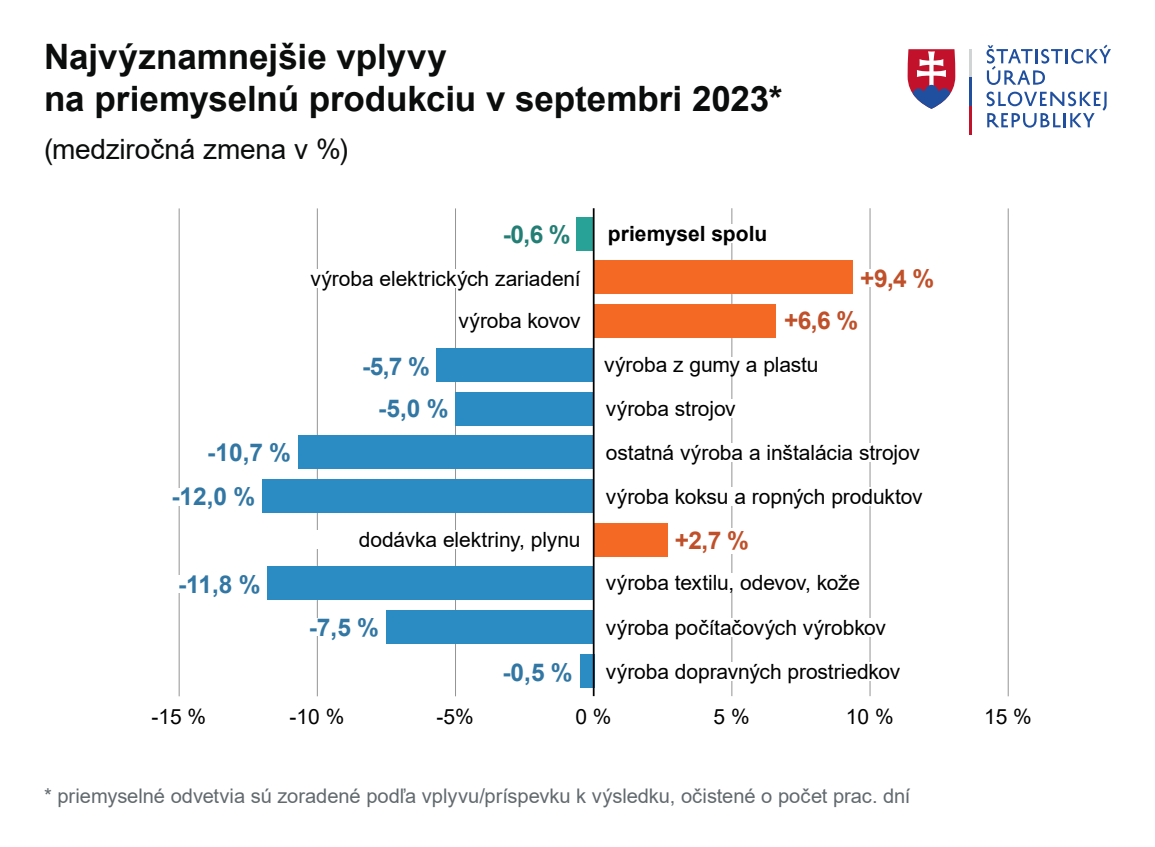
<style>
.page{position:relative;width:1155px;height:847px;background:#fff}
.page>*{position:absolute;margin:0;border:0;box-sizing:border-box;transform-origin:0 0}
.t1{font:700 35px/42px "Arial";color:#0b0c0c}
.t2{font:28px "Arial";letter-spacing:-.005em;color:#0b0c0c}
.t3{font:700 24.5px/42.4px "Arial";color:#3277a4}
.t4{font:700 24.5px "Arial";color:#c05029}
.t5{font:700 24.5px "Arial";color:#237f75}
.t6{font:21px "Arial";letter-spacing:-.005em;color:#000}
.t7{font:700 21px "Arial";color:#000}
.t8{font:20.12px "Arial";letter-spacing:-.005em;color:#626a6e}
</style>
<div class="page">
<hr style="left:870px;top:208px;width:1px;height:488px;background:#949494">
<hr style="left:455px;top:208px;width:1px;height:488px;background:#949494">
<hr style="left:317px;top:208px;width:1px;height:488px;background:#949494">
<hr style="left:1008px;top:208px;width:1px;height:488px;background:#949494">
<hr style="left:732px;top:208px;width:1px;height:488px;background:#949494">
<hr style="left:179px;top:208px;width:1px;height:488px;background:#949494">
<hr style="left:1065px;top:49px;width:3px;height:14px;background:#1f4f9e">
<svg style="left:1071px;top:45px;width:40px;height:19px"></svg>
<svg style="left:987px;top:45px;width:76px;height:40px"></svg>
<svg style="left:987px;top:92px;width:120px;height:36px"></svg>
<svg style="left:908px;top:49px;width:47px;height:60px"></svg>
<hr style="left:970px;top:49px;width:2px;height:29px;background:#d1d4d4">
<hr style="left:970px;top:78px;width:2px;height:28px;background:#1f4f9e">
<hr style="left:970px;top:106px;width:2px;height:28px;background:#c2122b">
<div style="left:604px;top:487px;width:320px;height:19px;background:#fff"></div>
<div style="left:593px;top:523px;width:75px;height:33px;background:#f46a25"></div>
<div style="left:604px;top:662px;width:298px;height:18px;background:#fff"></div>
<div style="left:437px;top:348px;width:157px;height:33px;background:#2b8cc4"></div>
<div style="left:309px;top:530px;width:273px;height:19px;background:#fff"></div>
<div style="left:267px;top:567px;width:327px;height:33px;background:#2b8cc4"></div>
<div style="left:604px;top:357px;width:215px;height:15px;background:#fff"></div>
<div style="left:675px;top:528px;width:90px;height:25px;background:#fff"></div>
<div style="left:455px;top:392px;width:138px;height:33px;background:#2b8cc4"></div>
<div style="left:604px;top:618px;width:313px;height:18px;background:#fff"></div>
<div style="left:594px;top:261px;width:259px;height:33px;background:#f46a25"></div>
<div style="left:604px;top:573px;width:258px;height:19px;background:#fff"></div>
<div style="left:577px;top:217px;width:16px;height:33px;background:#28a197"></div>
<div style="left:604px;top:399px;width:134px;height:19px;background:#fff"></div>
<div style="left:860px;top:269px;width:91px;height:18px;background:#fff"></div>
<div style="left:606px;top:224px;width:163px;height:19px;background:#fff"></div>
<div style="left:594px;top:305px;width:182px;height:33px;background:#f46a25"></div>
<div style="left:298px;top:436px;width:295px;height:33px;background:#2b8cc4"></div>
<div style="left:262px;top:480px;width:331px;height:33px;background:#2b8cc4"></div>
<div style="left:170px;top:488px;width:90px;height:17px;background:#fff"></div>
<div style="left:386px;top:610px;width:208px;height:34px;background:#2b8cc4"></div>
<div style="left:580px;top:654px;width:15px;height:34px;background:#2b8cc4"></div>
<div style="left:175px;top:575px;width:91px;height:18px;background:#fff"></div>
<div style="left:294px;top:618px;width:90px;height:18px;background:#fff"></div>
<hr style="left:593px;top:208px;width:2px;height:488px;background:#000">
<h1 class="t1" style="left:44px;top:36px;width:740px">Najvýznamnejšie vplyvy<br>na priemyselnú produkciu v septembri 2023*</h1>
<h2 class="t2" style="left:44px;top:130px;width:305px">(medziročná zmena v %)</h2>
<p class="t5" style="left:503px;top:217px;width:69px">-0,6 %</p>
<p class="t6" style="left:311px;top:264px;width:271px">výroba elektrických zariadení</p>
<p class="t7" style="left:608px;top:219px;width:161px">priemysel spolu</p>
<p class="t4" style="left:860px;top:261px;width:75px">+9,4 %</p>
<p class="t3" style="left:171px;top:431px;width:121px;line-height:43.9px;text-indent:36px">-10,7 % -12,0 %</p>
<p class="t3" style="left:178px;top:564px;width:84px">-11,8 %</p>
<p class="t3" style="left:378px;top:346px;width:72px;text-indent:-16px">-5,7 % -5,0 %</p>
<p class="t6" style="left:459px;top:306px;width:123px">výroba kovov</p>
<p class="t4" style="left:784px;top:303px;width:75px">+6,6 %</p>
<p class="t6" style="left:604px;top:351px;width:216px">výroba z gumy a plastu</p>
<p class="t6" style="left:606px;top:394px;width:131px">výroba strojov</p>
<p class="t6" style="left:606px;top:438px;width:315px">ostatná výroba a inštalácia strojov</p>
<p class="t6" style="left:606px;top:482px;width:318px">výroba koksu a ropných produktov</p>
<p class="t6" style="left:359px;top:525px;width:223px">dodávka elektriny, plynu</p>
<p class="t4" style="left:675px;top:524px;width:75px">+2,7 %</p>
<p class="t6" style="left:606px;top:569px;width:256px">výroba textilu, odevov, kože</p>
<p class="t3" style="left:309px;top:606px;width:72px">-7,5 %</p>
<p class="t6" style="left:606px;top:613px;width:282px">výroba počítačových výrobkov</p>
<p class="t3" style="left:502px;top:651px;width:72px">-0,5 %</p>
<p class="t6" style="left:606px;top:657px;width:296px">výroba dopravných prostriedkov</p>
<p class="t6" style="left:151px;top:703px;width:56px">-15 %</p>
<p class="t6" style="left:290px;top:703px;width:56px">-10 %</p>
<p class="t6" style="left:437px;top:703px;width:39px">-5%</p>
<p class="t6" style="left:575px;top:703px;width:38px">0 %</p>
<p class="t6" style="left:714px;top:703px;width:38px">5 %</p>
<p class="t6" style="left:846px;top:703px;width:49px">10 %</p>
<p class="t6" style="left:984px;top:703px;width:49px">15 %</p>
<p class="t8" style="left:44px;top:782px;width:868px">* priemyselné odvetvia sú zoradené podľa vplyvu/príspevku k výsledku, očistené o počet prac. dní</p>
</div>
